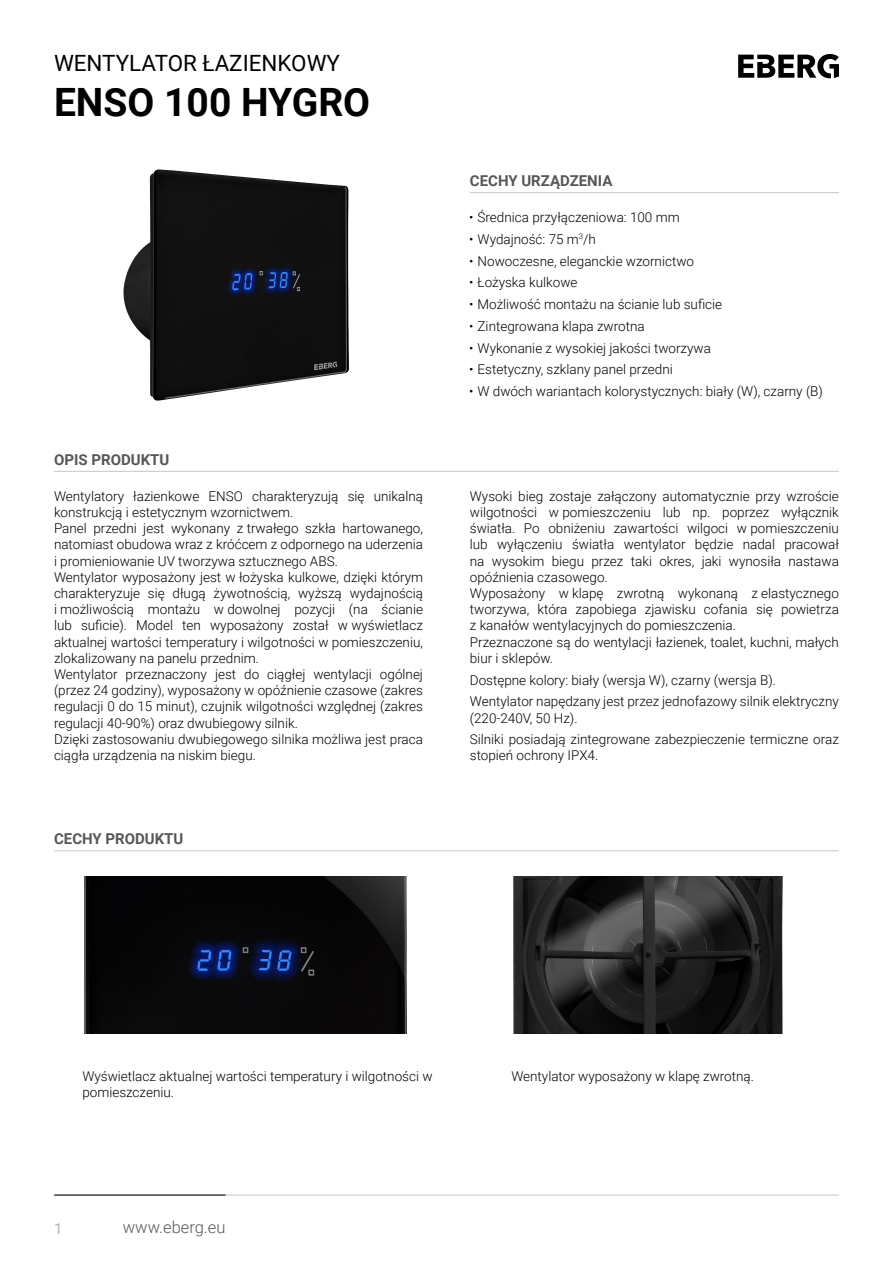
<style>
.page{position:relative;width:893px;height:1263px;background:#fff}
.page>*{position:absolute;margin:0;border:0;box-sizing:border-box;transform-origin:0 0}
.t1{font:700 39px "Roboto";color:#000}
.t2{font:22.35px "Roboto";color:#000}
.t3{font:300 16.5px "Roboto";color:#575756}
.OPIS_PRODUKTU{font:700 15px "Roboto";color:#575756}
.t4{font:15px "Roboto";color:#b3b2b2}
.t5{font:300 13.5px/16.2px "Roboto";color:#000}
</style>
<div class="page">
<hr style="left:54px;top:1195px;width:785px;height:1px;background:#c6c6c6">
<svg style="left:738px;top:54px;width:101px;height:24px"></svg>
<hr style="left:54px;top:1195px;width:172px;height:1px;background:#000">
<hr style="left:470px;top:192px;width:369px;height:1px;background:#c6c6c6">
<hr style="left:54px;top:471px;width:785px;height:1px;background:#c6c6c6">
<hr style="left:54px;top:850px;width:785px;height:1px;background:#c6c6c6">
<img style="left:123px;top:169px;width:226px;height:232px">
<img style="left:513px;top:876px;width:270px;height:157px">
<img style="left:84px;top:876px;width:323px;height:157px">
<h2 class="t2" style="left:54px;top:47px;width:287px">WENTYLATOR ŁAZIENKOWY</h2>
<h1 class="t1" style="left:54px;top:75px;width:318px">ENSO 100 HYGRO</h1>
<p class="OPIS_PRODUKTU" style="left:54px;top:449px;width:117px">OPIS PRODUKTU</p>
<p class="t5" style="left:54px;top:487px;width:371px">Wentylatory łazienkowe ENSO charakteryzują się unikalną konstrukcją i estetycznym wzornictwem.</p>
<p class="t5" style="left:54px;top:520px;width:371px;text-align:justify">Panel przedni jest wykonany z trwałego szkła hartowanego, natomiast obudowa wraz z króćcem z odpornego na uderzenia i promieniowanie UV tworzywa sztucznego ABS.</p>
<p class="t5" style="left:54px;top:568px;width:371px;text-align:justify">Wentylator wyposażony jest w łożyska kulkowe, dzięki którym charakteryzuje się długą żywotnością, wyższą wydajnością i możliwością montażu w dowolnej pozycji (na ścianie lub suficie). Model ten wyposażony został w wyświetlacz aktualnej wartości temperatury i wilgotności w pomieszczeniu, zlokalizowany na panelu przednim.</p>
<p class="t5" style="left:54px;top:666px;width:371px;text-align:justify">Wentylator przeznaczony jest do ciągłej wentylacji ogólnej (przez 24 godziny), wyposażony w opóźnienie czasowe (zakres regulacji 0 do 15 minut), czujnik wilgotności względnej (zakres regulacji 40-90%) oraz dwubiegowy silnik.</p>
<p class="t5" style="left:54px;top:730px;width:371px">Dzięki zastosowaniu dwubiegowego silnika możliwa jest praca ciągła urządzenia na niskim biegu.</p>
<p class="OPIS_PRODUKTU" style="left:54px;top:828px;width:131px">CECHY PRODUKTU</p>
<p class="OPIS_PRODUKTU" style="left:470px;top:170px;width:144px">CECHY URZĄDZENIA</p>
<p class="t5" style="left:469px;top:209px;width:212px">• Średnica przyłączeniowa: 100 mm</p>
<p class="t5" style="left:469px;top:230px;width:128px">• Wydajność: 75 m<sup>3</sup>/h</p>
<p class="t5" style="left:469px;top:252px;width:227px">• Nowoczesne, eleganckie wzornictwo</p>
<p class="t5" style="left:469px;top:274px;width:110px">• Łożyska kulkowe</p>
<p class="t5" style="left:469px;top:296px;width:255px">• Możliwość montażu na ścianie lub suficie</p>
<p class="t5" style="left:469px;top:317px;width:177px">• Zintegrowana klapa zwrotna</p>
<p class="t5" style="left:469px;top:339px;width:243px">• Wykonanie z wysokiej jakości tworzywa</p>
<p class="t5" style="left:469px;top:361px;width:205px">• Estetyczny, szklany panel przedni</p>
<p class="t5" style="left:469px;top:383px;width:355px">• W dwóch wariantach kolorystycznych: biały (W), czarny (B)</p>
<p class="t5" style="left:470px;top:487px;width:371px;text-align:justify">Wysoki bieg zostaje załączony automatycznie przy wzroście wilgotności w pomieszczeniu lub np. poprzez wyłącznik światła. Po obniżeniu zawartości wilgoci w pomieszczeniu lub wyłączeniu światła wentylator będzie nadal pracował na wysokim biegu przez taki okres, jaki wynosiła nastawa opóźnienia czasowego.</p>
<p class="t5" style="left:470px;top:585px;width:371px;text-align:justify">Wyposażony w klapę zwrotną wykonaną z elastycznego tworzywa, która zapobiega zjawisku cofania się powietrza z kanałów wentylacyjnych do pomieszczenia.</p>
<p class="t5" style="left:470px;top:633px;width:371px">Przeznaczone są do wentylacji łazienek, toalet, kuchni, małych biur i sklepów.</p>
<p class="t5" style="left:470px;top:671px;width:308px">Dostępne kolory: biały (wersja W), czarny (wersja B).</p>
<p class="t5" style="left:470px;top:693px;width:371px">Wentylator napędzany jest przez jednofazowy silnik elektryczny (220-240V, 50 Hz).</p>
<p class="t5" style="left:470px;top:731px;width:371px">Silniki posiadają zintegrowane zabezpieczenie termiczne oraz stopień ochrony IPX4.</p>
<p class="t5" style="left:82px;top:1067px;width:352px">Wyświetlacz aktualnej wartości temperatury i wilgotności w</p>
<p class="t5" style="left:82px;top:1084px;width:93px">pomieszczeniu.</p>
<p class="t4" style="left:54px;top:1218px;width:10px">1</p>
<p class="t3" style="left:123px;top:1216px;width:104px">www.eberg.eu</p>
<p class="t5" style="left:511px;top:1067px;width:244px">Wentylator wyposażony w klapę zwrotną.</p>
</div>
